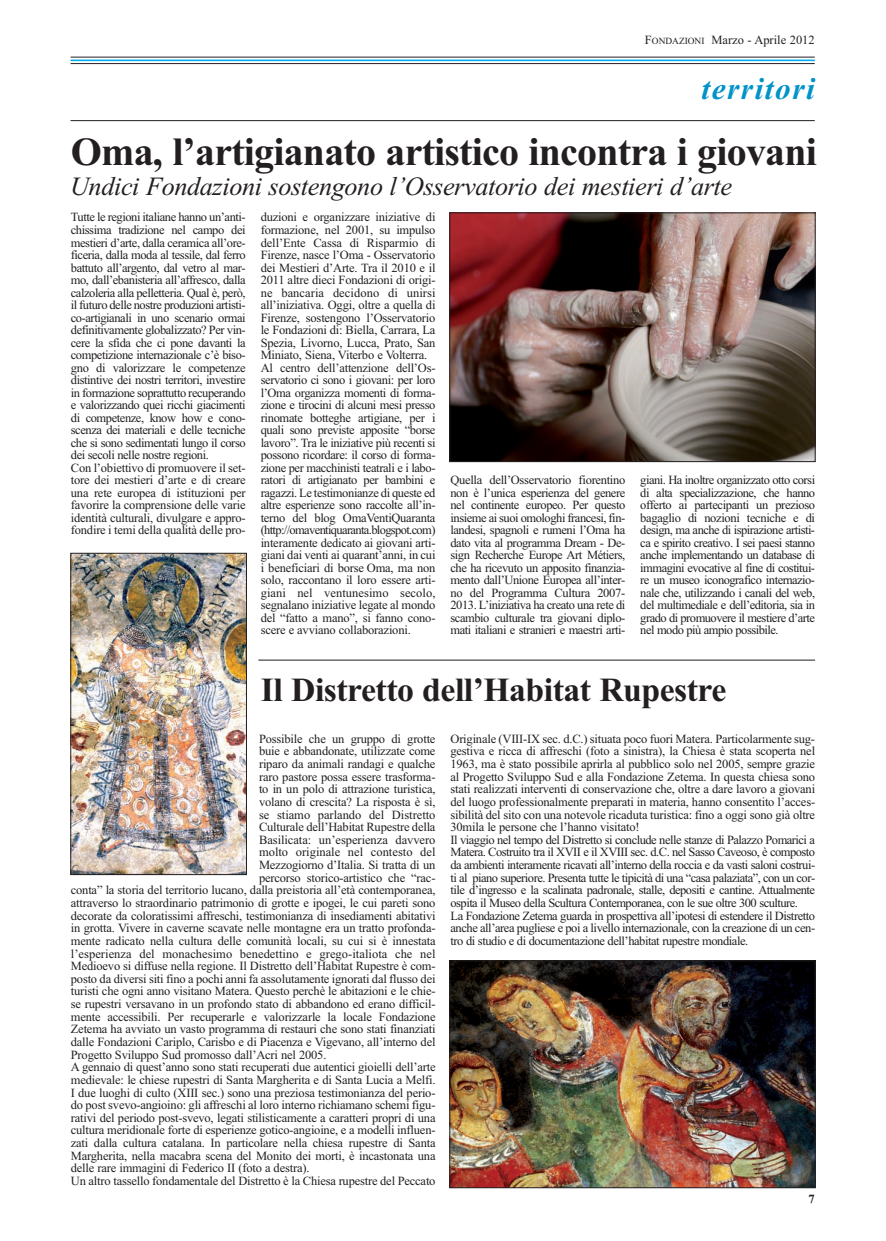
<style>
.page{position:relative;width:886px;height:1241px;background:#fff}
.page>*{position:absolute;margin:0;border:0;box-sizing:border-box;transform-origin:0 0}
.t1{font:700 40px "Times New Roman";letter-spacing:-.02em;color:#231f20}
.t2{font:700 33.75px "Times New Roman";letter-spacing:-.015em;color:#231f20}
.t3{font:italic 700 31.25px "Times New Roman";letter-spacing:.05em;color:#0092c8}
.t4{font:italic 26.25px "Times New Roman";letter-spacing:-.015em;color:#231f20}
.t5{font:12.5px/12.5px "Times New Roman";letter-spacing:-.015em;color:#231f20;text-align:justify}
.t6{font:12.5px/12.5px "Times New Roman";letter-spacing:-.035em;color:#231f20}
.t7{font:12.5px "Times New Roman";letter-spacing:.005em;color:#231f20}
.t8{font:700 12.5px "Times New Roman";color:#231f20}
.s1{font-size:9.38px}
</style>
<div class="page">
<hr style="left:71px;top:60px;width:744px;height:1px;background:#00aeef">
<hr style="left:71px;top:57px;width:744px;height:1px;background:#231f20">
<hr style="left:71px;top:63px;width:744px;height:1px;background:#231f20">
<hr style="left:71px;top:120px;width:744px;height:1px;background:#231f20">
<img style="left:452px;top:962px;width:361px;height:223px">
<div style="left:450px;top:960px;width:365px;height:227px;border:1px solid #231f20"></div>
<img style="left:452px;top:215px;width:361px;height:244px">
<div style="left:450px;top:213px;width:365px;height:248px;border:1px solid #231f20"></div>
<hr style="left:258px;top:659px;width:557px;height:1px;background:#231f20">
<img style="left:73px;top:555px;width:171px;height:317px">
<p class="t5" style="left:645px;top:35px;width:171px">F<span class="s1">ONDAZIONI</span> Marzo - Aprile 2012</p>
<h3 class="t3" style="left:701px;top:78px;width:115px">territori</h3>
<h1 class="t1" style="left:71px;top:139px;width:747px">Oma, l’artigianato artistico incontra i giovani</h1>
<h3 class="t4" style="left:70px;top:177px;width:663px">Undici Fondazioni sostengono l’Osservatorio dei mestieri d’arte</h3>
<p class="t6" style="left:71px;top:212px;width:176px">Tutte le regioni italiane hanno un’anti&shy;chissima tradizione nel campo dei mestieri d’arte, dalla ceramica all’ore&shy;ficeria, dalla moda al tessile, dal ferro battuto all’argento, dal vetro al mar - mo, dall’ebanisteria all’affresco, dalla calzoleria alla pelletteria. Qual è, però, il futuro delle nostre produzioni artisti&shy;co-artigianali in uno scenario ormai definitivamente globalizzato? Per vin&shy;cere la sfida che ci pone davanti la competizione internazionale c’è biso&shy;gno di valorizzare le competenze distintive dei nostri territori, investire in formazione soprattutto recuperando e valorizzando quei ricchi giacimenti di competenze, know how e cono&shy;scenza dei materiali e delle tecniche che si sono sedimentati lungo il corso dei secoli nelle nostre regioni.<br>Con l’obiettivo di promuovere il set&shy;tore dei mestieri d’arte e di creare una rete europea di istituzioni per favorire la comprensione delle varie identità culturali, divulgare e appro&shy;fondire i temi della qualità delle pro-</p>
<p class="t5" style="left:261px;top:212px;width:176px;text-align:left">duzioni e organizzare iniziative di formazione, nel 2001, su impulso dell’Ente Cassa di Risparmio di Firenze, nasce l’Oma - Osservatorio dei Mestieri d’Arte. Tra il 2010 e il 2011 altre dieci Fondazioni di origi&shy;ne bancaria decidono di unirsi all’iniziativa. Oggi, oltre a quella di Firenze, sostengono l’Osservatorio le Fondazioni di: Biella, Carrara, La Spezia, Livorno, Lucca, Prato, San Miniato, Siena, Viterbo e Volterra.<br>Al centro dell’attenzione dell’Os - servatorio ci sono i giovani: per loro l’Oma organizza momenti di forma&shy;zione e tirocini di alcuni mesi presso rinomate botteghe artigiane, per i quali sono previste apposite “borse lavoro”. Tra le iniziative più recenti si possono ricordare: il corso di forma&shy;zione per macchinisti teatrali e i labo&shy;ratori di artigianato per bambini e ragazzi. Le testimonianze di queste ed altre esperienze sono raccolte all’in&shy;terno del blog Oma Venti Quaranta (http://omaventiquaranta.blogspot.com) interamente dedicato ai giovani arti&shy;giani dai venti ai quarant’anni, in cui i beneficiari di borse Oma, ma non solo, raccontano il loro essere arti&shy;giani nel ventunesimo secolo, segnalano iniziative legate al mondo del “fatto a mano”, si fanno cono&shy;scere e avviano collaborazioni.</p>
<p class="t5" style="left:450px;top:475px;width:176px">Quella dell’Osservatorio fiorentino non è l’unica esperienza del genere nel continente europeo. Per questo insieme ai suoi omologhi francesi, fin&shy;landesi, spagnoli e rumeni l’Oma ha dato vita al programma Dream - De - sign Recherche Europe Art Métiers, che ha ricevuto un apposito finanzia&shy;mento dall’Unione Europea all’inter&shy;no del Programma Cultura 2007- 2013. L’iniziativa ha creato una rete di scambio culturale tra giovani diplo&shy;mati italiani e stranieri e maestri arti-</p>
<p class="t5" style="left:640px;top:475px;width:176px">giani. Ha inoltre organizzato otto corsi di alta specializzazione, che hanno offerto ai partecipanti un prezioso bagaglio di nozioni tecniche e di design, ma anche di ispirazione artisti&shy;ca e spirito creativo. I sei paesi stanno anche implementando un database di immagini evocative al fine di costitui&shy;re un museo iconografico internazio&shy;nale che, utilizzando i canali del web, del multimediale e dell’editoria, sia in grado di promuovere il mestiere d’arte nel modo più ampio possibile.</p>
<h2 class="t2" style="left:261px;top:678px;width:467px">Il Distretto dell’Habitat Rupestre</h2>
<p class="t5" style="left:259px;top:733px;width:178px">Possibile che un gruppo di grotte</p>
<p class="t5" style="left:259px;top:746px;width:178px">buie e abbandonate, utilizzate come</p>
<p class="t5" style="left:259px;top:758px;width:178px">riparo da animali randagi e qualche</p>
<p class="t5" style="left:259px;top:771px;width:178px">raro pastore possa essere trasforma-</p>
<p class="t5" style="left:259px;top:784px;width:178px">to in un polo di attrazione turistica,</p>
<p class="t5" style="left:259px;top:796px;width:178px">volano di crescita? La risposta è sì,</p>
<p class="t5" style="left:259px;top:809px;width:178px">se stiamo parlando del Distretto</p>
<p class="t5" style="left:259px;top:821px;width:178px">Culturale dell’Habitat Rupestre della</p>
<p class="t5" style="left:259px;top:834px;width:178px">Basilicata: un’esperienza davvero</p>
<p class="t5" style="left:259px;top:847px;width:178px">mol to originale nel contesto del</p>
<p class="t5" style="left:259px;top:859px;width:178px">Mezzogiorno d’Italia. Si tratta di un</p>
<p class="t5" style="left:259px;top:872px;width:178px">percorso storico-artistico che “rac-</p>
<p class="t5" style="left:71px;top:885px;width:366px">conta” la storia del territorio lucano, dalla preistoria all’età contemporanea,</p>
<p class="t5" style="left:71px;top:897px;width:366px">attraverso lo straordinario patrimonio di grotte e ipogei, le cui pareti sono</p>
<p class="t5" style="left:71px;top:910px;width:366px">decorate da coloratissimi affreschi, testimonianza di insediamenti abitativi</p>
<p class="t5" style="left:71px;top:922px;width:366px">in grotta. Vivere in caverne scavate nelle montagne era un tratto profonda-</p>
<p class="t5" style="left:71px;top:935px;width:366px">mente radicato nella cultura delle comunità locali, su cui si è innestata</p>
<p class="t7" style="left:71px;top:948px;width:366px">l’esperienza del monachesimo benedettino e grego-italiota che nel</p>
<p class="t5" style="left:71px;top:960px;width:366px">Medioevo si diffuse nella regione. Il Distretto dell’Habitat Rupestre è com-</p>
<p class="t5" style="left:71px;top:973px;width:366px">posto da diversi siti fino a pochi anni fa assolutamente ignorati dal flusso dei</p>
<p class="t5" style="left:71px;top:986px;width:366px">turisti che ogni anno visitano Matera. Questo perchè le abitazioni e le chie-</p>
<p class="t5" style="left:71px;top:998px;width:366px">se rupestri versavano in un profondo stato di abbandono ed erano difficil-</p>
<p class="t5" style="left:71px;top:1011px;width:366px">mente accessibili. Per recuperarle e valorizzarle la locale Fondazione</p>
<p class="t5" style="left:71px;top:1023px;width:366px">Zetema ha avviato un vasto programma di restauri che sono stati finanziati</p>
<p class="t5" style="left:71px;top:1036px;width:366px">dalle Fondazioni Cariplo, Carisbo e di Piacenza e Vigevano, all’interno del</p>
<p class="t5" style="left:71px;top:1049px;width:257px">Progetto Sviluppo Sud promosso dall’Acri nel 2005.</p>
<p class="t5" style="left:71px;top:1061px;width:366px">A gennaio di quest’anno sono stati recuperati due autentici gioielli dell’arte</p>
<p class="t5" style="left:71px;top:1074px;width:366px">medievale: le chiese rupestri di Santa Margherita e di Santa Lucia a Melfi.</p>
<p class="t5" style="left:71px;top:1087px;width:366px">I due luoghi di culto (XIII sec.) sono una preziosa testimonianza del perio-</p>
<p class="t5" style="left:71px;top:1099px;width:366px">do post svevo-angioino: gli affreschi al loro interno richiamano schemi figu-</p>
<p class="t5" style="left:71px;top:1112px;width:366px">rativi del periodo post-svevo, legati stilisticamente a caratteri propri di una</p>
<p class="t5" style="left:71px;top:1124px;width:366px">cultura meridionale forte di esperienze gotico-angioine, e a modelli influen-</p>
<p class="t5" style="left:71px;top:1137px;width:366px">zati dalla cultura catalana. In particolare nella chiesa rupestre di Santa</p>
<p class="t5" style="left:71px;top:1150px;width:366px">Margherita, nella macabra scena del Monito dei morti, è incastonata una</p>
<p class="t5" style="left:71px;top:1162px;width:240px">delle rare immagini di Federico II (foto a destra).</p>
<p class="t5" style="left:71px;top:1175px;width:366px">Un altro tassello fondamentale del Distretto è la Chiesa rupestre del Peccato</p>
<p class="t6" style="left:450px;top:733px;width:366px">Originale (VIII-IX sec. d.C.) situata poco fuori Matera. Particolarmente sug&shy;gestiva e ricca di affreschi (foto a sinistra), la Chiesa è stata scoperta nel 1963, ma è stato possibile aprirla al pubblico solo nel 2005, sempre grazie al Progetto Sviluppo Sud e alla Fondazione Zetema. In questa chiesa sono stati realizzati interventi di conservazione che, oltre a dare lavoro a giovani del luogo professionalmente preparati in materia, hanno consentito l’acces&shy;sibilità del sito con una notevole ricaduta turistica: fino a oggi sono già oltre 30mila le persone che l’hanno visitato!<br>Il viaggio nel tempo del Distretto si conclude nelle stanze di Palazzo Pomarici a Matera. Costruito tra il XVII e il XVIII sec. d.C. nel Sasso Caveoso, è composto da ambienti interamente ricavati all’interno della roccia e da vasti saloni costrui&shy;ti al piano superiore. Presenta tutte le tipicità di una “casa palaziata”, con un cor&shy;tile d’ingresso e la scalinata padronale, stalle, depositi e cantine. Attualmente ospita il Museo della Scultura Contemporanea, con le sue oltre 300 sculture.<br>La Fondazione Zetema guarda in prospettiva all’ipotesi di estendere il Distretto anche all’area pugliese e poi a livello internazionale, con la creazione di un cen&shy;tro di studio e di documentazione dell’habitat rupestre mondiale.</p>
<p class="t8" style="left:808px;top:1194px;width:8px">7</p>
</div>
